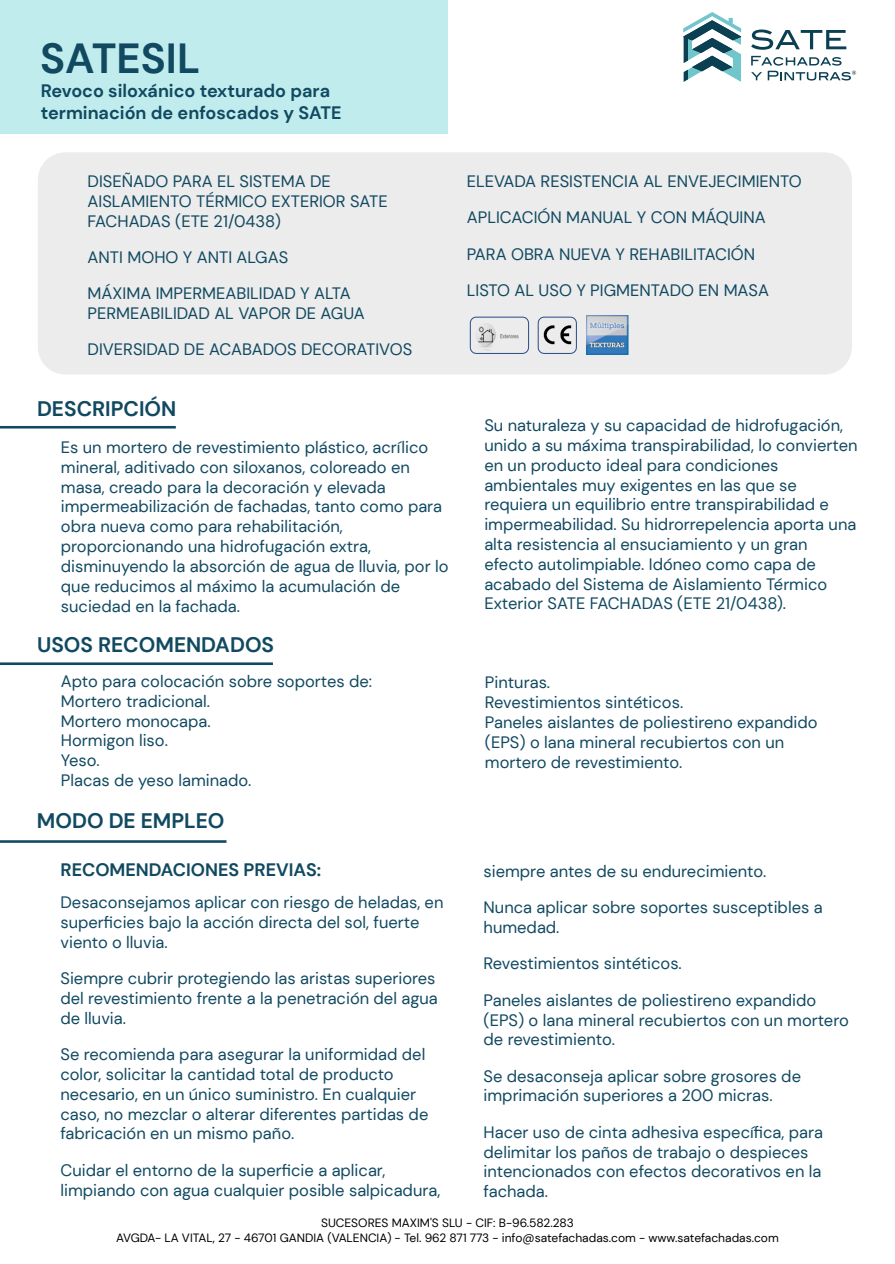
<style>
.page{position:relative;width:895px;height:1264px;background:#fff}
.page>*{position:absolute;margin:0;border:0;box-sizing:border-box;transform-origin:0 0}
.t1{font:700 42px "DM Sans";color:#114961}
.t2{font:700 21px "DM Sans";color:#114961}
.t3{font:700 18px/21.6px "DM Sans";color:#114961}
.t4{font:16.5px/19.8px "DM Sans";color:#114961}
.t5{font:12px/14.4px "DM Sans";color:#000;text-align:center}
</style>
<div class="page">
<div style="left:0;top:0;width:447px;height:133px;background:#c0eced"></div>
<div style="left:38px;top:152px;width:813px;height:222px;background:#ececec;border-radius:28px"></div>
<img style="left:586px;top:316px;width:41px;height:38px">
<svg style="left:537px;top:316px;width:40px;height:38px"></svg>
<svg style="left:469px;top:316px;width:60px;height:38px"></svg>
<hr style="left:0;top:426px;width:176px;height:2px;background:#114961">
<hr style="left:0;top:662px;width:273px;height:3px;background:#114961">
<hr style="left:0;top:840px;width:226px;height:2px;background:#114961">
<svg style="left:751px;top:56px;width:104px;height:25px"></svg>
<svg style="left:751px;top:30px;width:94px;height:20px"></svg>
<svg style="left:683px;top:12px;width:57px;height:70px"></svg>
<h1 class="t1" style="left:40px;top:32px;width:161px">SATESIL</h1>
<p class="t3" style="left:41px;top:80px;width:302px">Revoco siloxánico texturado para terminación de enfoscados y SATE</p>
<p class="t4" style="left:88px;top:171px;width:301px">DISEÑADO PARA EL SISTEMA DE<br>AISLAMIENTO TÉRMICO EXTERIOR SATE<br>FACHADAS (ETE 21/0438)</p>
<p class="t4" style="left:88px;top:239px;width:265px;line-height:36.3px">ANTI MOHO Y ANTI ALGAS<br>MÁXIMA IMPERMEABILIDAD Y ALTA</p>
<p class="t4" style="left:88px;top:303px;width:278px">PERMEABILIDAD AL VAPOR DE AGUA</p>
<p class="t4" style="left:88px;top:339px;width:326px">DIVERSIDAD DE ACABADOS DECORATIVOS</p>
<p class="t2" style="left:37px;top:395px;width:141px">DESCRIPCIÓN</p>
<p class="t4" style="left:61px;top:437px;width:389px">Es un mortero de revestimiento plástico, acrílico mineral, aditivado con siloxanos, coloreado en masa, creado para la decoración y elevada impermeabilización de fachadas, tanto como para obra nueva como para rehabilitación, proporcionando una hidrofugación extra, disminuyendo la absorción de agua de lluvia, por lo que reducimos al máximo la acumulación de suciedad en la fachada.</p>
<p class="t2" style="left:37px;top:631px;width:238px">USOS RECOMENDADOS</p>
<p class="t4" style="left:466px;top:171px;width:336px">ELEVADA RESISTENCIA AL ENVEJECIMIENTO</p>
<p class="t4" style="left:466px;top:207px;width:300px">APLICACIÓN MANUAL Y CON MÁQUINA</p>
<p class="t4" style="left:466px;top:244px;width:290px">PARA OBRA NUEVA Y REHABILITACIÓN</p>
<p class="t4" style="left:466px;top:280px;width:303px">LISTO AL USO Y PIGMENTADO EN MASA</p>
<p class="t4" style="left:484px;top:415px;width:374px">Su naturaleza y su capacidad de hidrofugación, unido a su máxima transpirabilidad, lo convierten en un producto ideal para condiciones ambientales muy exigentes en las que se requiera un equilibrio entre transpirabilidad e impermeabilidad. Su hidrorrepelencia aporta una alta resistencia al ensuciamiento y un gran efecto autolimpiable. Idóneo como capa de acabado del Sistema de Aislamiento Térmico Exterior SATE FACHADAS (ETE 21/0438).</p>
<p class="t4" style="left:61px;top:671px;width:312px">Apto para colocación sobre soportes de:<br>Mortero tradicional.<br>Mortero monocapa.<br>Hormigon liso.<br>Yeso.<br>Placas de yeso laminado.</p>
<p class="t4" style="left:484px;top:672px;width:334px">Pinturas.<br>Revestimientos sintéticos.<br>Paneles aislantes de poliestireno expandido (EPS) o lana mineral recubiertos con un mortero de revestimiento.</p>
<p class="t2" style="left:37px;top:807px;width:189px">MODO DE EMPLEO</p>
<p class="t3" style="left:60px;top:858px;width:262px">RECOMENDACIONES PREVIAS:</p>
<p class="t4" style="left:483px;top:852px;width:340px;line-height:36.3px">siempre antes de su endurecimiento.<br>Nunca aplicar sobre soportes susceptibles a</p>
<p class="t4" style="left:483px;top:917px;width:77px">humedad.</p>
<p class="t4" style="left:483px;top:945px;width:334px;line-height:36.3px">Revestimientos sintéticos.<br>Paneles aislantes de poliestireno expandido</p>
<p class="t4" style="left:483px;top:1009px;width:366px">(EPS) o lana mineral recubiertos con un mortero de revestimiento.</p>
<p class="t4" style="left:483px;top:1065px;width:319px">Se desaconseja aplicar sobre grosores de imprimación superiores a 200 micras.</p>
<p class="t4" style="left:483px;top:1121px;width:341px">Hacer uso de cinta adhesiva específica, para delimitar los paños de trabajo o despieces intencionados con efectos decorativos en la fachada.</p>
<p class="t5" style="left:116px;top:1215px;width:663px">SUCESORES MAXIM'S SLU - CIF: B-96.582.283<br>AVGDA- LA VITAL, 27 - 46701 GANDIA (VALENCIA) - Tel. 962 871 773 - info@satefachadas.com - www.satefachadas.com</p>
<p class="t4" style="left:60px;top:892px;width:384px">Desaconsejamos aplicar con riesgo de heladas, en superficies bajo la acción directa del sol, fuerte viento o lluvia.</p>
<p class="t4" style="left:60px;top:968px;width:379px">Siempre cubrir protegiendo las aristas superiores del revestimiento frente a la penetración del agua de lluvia.</p>
<p class="t4" style="left:60px;top:1044px;width:369px">Se recomienda para asegurar la uniformidad del color, solicitar la cantidad total de producto necesario, en un único suministro. En cualquier caso, no mezclar o alterar diferentes partidas de fabricación en un mismo paño.</p>
<p class="t4" style="left:60px;top:1159px;width:381px">Cuidar el entorno de la superficie a aplicar, limpiando con agua cualquier posible salpicadura,</p>
</div>
